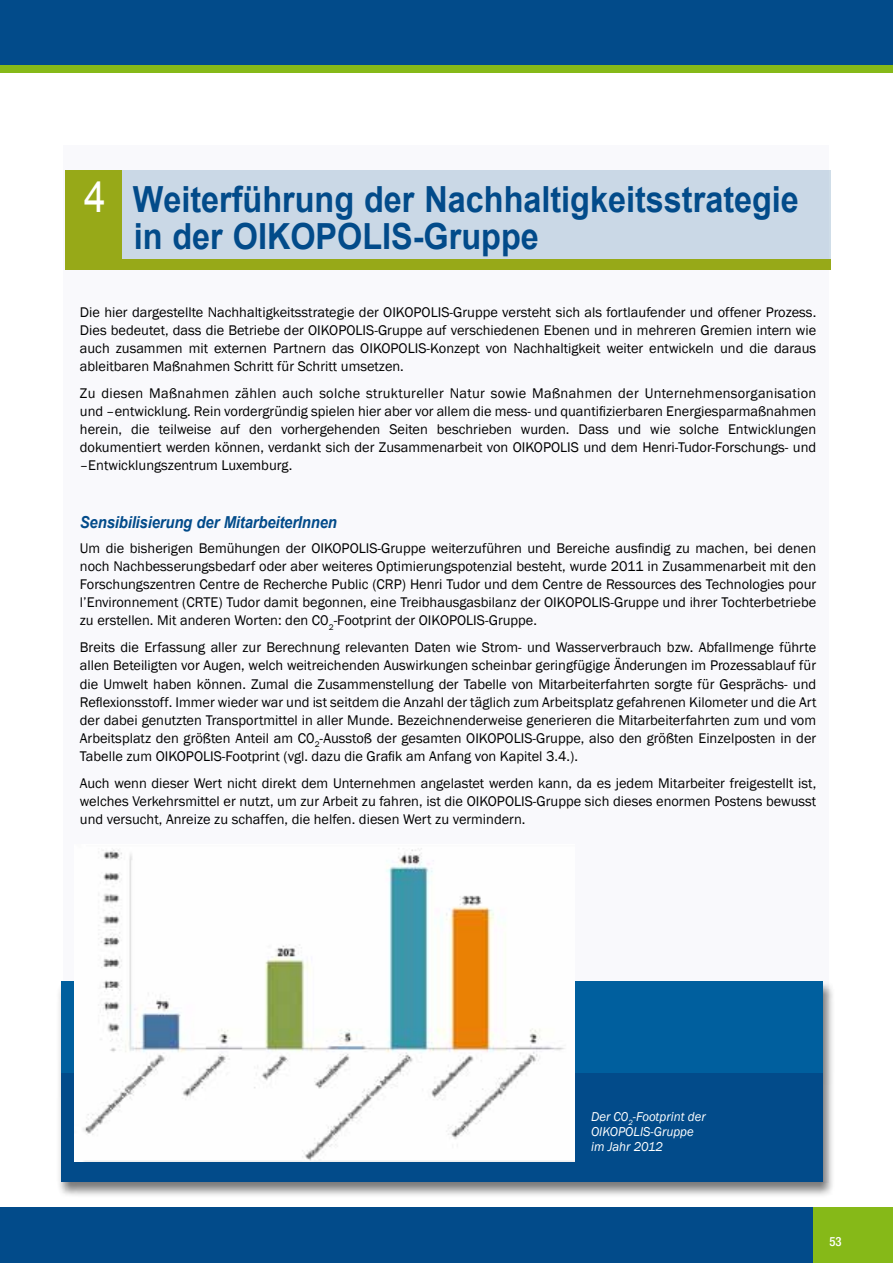
<style>
.page{position:relative;width:893px;height:1263px;background:#fff}
.page>*{position:absolute;margin:0;border:0;box-sizing:border-box;transform-origin:0 0}
.t1{font:700 36px/37.5px "Arial";color:#024b8a;scale:.9 1}
.t2{font:italic 700 16.5px "Arial";letter-spacing:-.01em;color:#024b8a;scale:.9 1}
.t3{font:14.4px/18px "Franklin Gothic";color:#000;text-align:justify}
.t4{font:italic 13.2px/15px "Franklin Gothic";color:#fff}
.t5{font:500 condensed 12.75px "Helvetica Neue";color:#fff}
.s1{font-weight:400;font-size:43.5px;color:#fff}
</style>
<div class="page">
<div style="left:64px;top:145px;width:765px;height:1037px;background:#f9f9fc"></div>
<div style="left:0;top:59px;width:893px;height:14px;background:#86b918"></div>
<div style="left:0;top:0;width:893px;height:65px;background:#024b8a"></div>
<div style="left:0;top:1208px;width:893px;height:55px;background:#024b8a"></div>
<div style="left:57px;top:980px;width:778px;height:218px;background:#000;opacity:.51"></div>
<div style="left:61px;top:1067px;width:761px;height:115px;background:#024b8a"></div>
<div style="left:61px;top:981px;width:762px;height:92px;background:#005f9e"></div>
<img style="left:74px;top:849px;width:500px;height:313px">
<div style="left:65px;top:170px;width:765px;height:94px;background:#cad8e6"></div>
<div style="left:65px;top:170px;width:57px;height:90px;background:#97a918"></div>
<div style="left:65px;top:259px;width:765px;height:11px;background:#97a918"></div>
<div style="left:814px;top:1208px;width:79px;height:55px;background:#86b918"></div>
<h1 class="t1" style="left:134px;top:182px;width:741px;text-indent:-50px"><span class="s1">4</span> Weiterführung der Nachhaltigkeitsstrategie in der OIKOPOLIS-Gruppe</h1>
<p class="t3" style="left:80px;top:304px;width:738px">Die hier dargestellte Nachhaltigkeitsstrategie der OIKOPOLIS-Gruppe versteht sich als fortlaufender und offener Prozess.<br>Dies bedeutet, dass die Betriebe der OIKOPOLIS-Gruppe auf verschiedenen Ebenen und in mehreren Gremien intern wie auch zusammen mit externen Partnern das OIKOPOLIS-Konzept von Nachhaltigkeit weiter entwickeln und die daraus ableitbaren Maßnahmen Schritt für Schritt umsetzen.</p>
<p class="t3" style="left:80px;top:385px;width:738px">Zu diesen Maßnahmen zählen auch solche struktureller Natur sowie Maßnahmen der Unternehmensorganisation und –entwicklung. Rein vordergründig spielen hier aber vor allem die mess- und quantifizierbaren Energiesparmaßnahmen herein, die teilweise auf den vorhergehenden Seiten beschrieben wurden. Dass und wie solche Entwicklungen dokumentiert werden können, verdankt sich der Zusammenarbeit von OIKOPOLIS und dem Henri-Tudor-Forschungs- und –Entwicklungszentrum Luxemburg.</p>
<p class="t2" style="left:80px;top:511px;width:287px">Sensibilisierung der MitarbeiterInnen</p>
<p class="t3" style="left:80px;top:540px;width:738px">Um die bisherigen Bemühungen der OIKOPOLIS-Gruppe weiterzuführen und Bereiche ausfindig zu machen, bei denen noch Nachbesserungsbedarf oder aber weiteres Optimierungspotenzial besteht, wurde 2011 in Zusammenarbeit mit den Forschungszentren Centre de Recherche Public (CRP) Henri Tudor und dem Centre de Ressources des Technologies pour l’Environnement (CRTE) Tudor damit begonnen, eine Treibhausgasbilanz der OIKOPOLIS-Gruppe und ihrer Tochterbetriebe zu erstellen. Mit anderen Worten: den C0<sub>2</sub>-Footprint der OIKOPOLIS-Gruppe.</p>
<p class="t3" style="left:80px;top:639px;width:738px">Breits die Erfassung aller zur Berechnung relevanten Daten wie Strom- und Wasserverbrauch bzw. Abfallmenge führte allen Beteiligten vor Augen, welch weitreichenden Auswirkungen scheinbar geringfügige Änderungen im Prozessablauf für die Umwelt haben können. Zumal die Zusammenstellung der Tabelle von Mitarbeiterfahrten sorgte für Gesprächs- und Reflexionsstoff. Immer wieder war und ist seitdem die Anzahl der täglich zum Arbeitsplatz gefahrenen Kilometer und die Art der dabei genutzten Transportmittel in aller Munde. Bezeichnenderweise generieren die Mitarbeiterfahrten zum und vom Arbeitsplatz den größten Anteil am C0<sub>2</sub>-Ausstoß der gesamten OIKOPOLIS-Gruppe, also den größten Einzelposten in der Tabelle zum OIKOPOLIS-Footprint (vgl. dazu die Grafik am Anfang von Kapitel 3.4.).</p>
<p class="t3" style="left:80px;top:774px;width:738px">Auch wenn dieser Wert nicht direkt dem Unternehmen angelastet werden kann, da es jedem Mitarbeiter freigestellt ist, welches Verkehrsmittel er nutzt, um zur Arbeit zu fahren, ist die OIKOPOLIS-Gruppe sich dieses enormen Postens bewusst und versucht, Anreize zu schaffen, die helfen. diesen Wert zu vermindern.</p>
<p class="t4" style="left:591px;top:1109px;width:116px">Der C0<sub>2</sub>-Footprint der<br>OIKOPOLIS-Gruppe im Jahr 2012</p>
<p class="t5" style="left:829px;top:1234px;width:14px">53</p>
</div>
